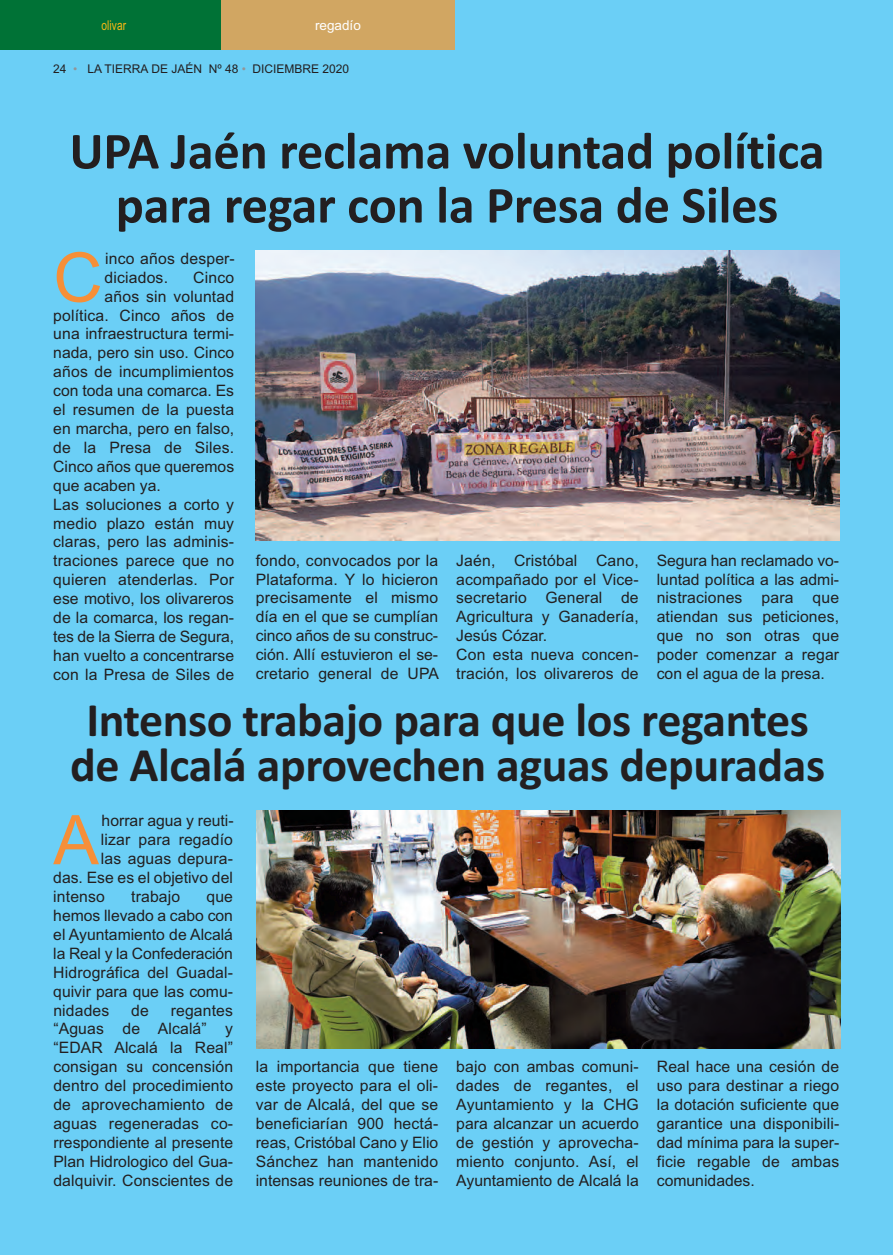
<style>
.page{position:relative;width:893px;height:1255px;background:#fff}
.page>*{position:absolute;margin:0;border:0;box-sizing:border-box;transform-origin:0 0}
.t1{font:68.55px "Arial";color:#f68f38}
.t2{font:700 52.5px/54px "Calibri";letter-spacing:-.005em;color:#231f20;text-align:center}
.t3{font:700 48px/45px "Calibri";letter-spacing:-.01em;color:#231f20;text-align:center}
.t4{font:15.75px/18.9px "Arial";letter-spacing:.01em;color:#231f20;text-align:justify}
.t5{font:15.75px "Arial";letter-spacing:-.01em;color:#231f20}
.t6{font:13.5px "Arial";color:#fff}
.t7{font:13.5px "Arial";letter-spacing:.015em;color:#fcb814;scale:.75 1}
.t8{font:12px "Arial";color:#231f20}
.s1{color:#939598}
</style>
<div class="page">
<div style="left:0;top:0;width:893px;height:1254px;background:#6bcff6"></div>
<div style="left:220px;top:0;width:235px;height:50px;background:#d1a662"></div>
<div style="left:0;top:0;width:220px;height:50px;background:#007236"></div>
<img style="left:255px;top:250px;width:585px;height:290px">
<img style="left:257px;top:810px;width:583px;height:238px">
<p class="t7" style="left:101px;top:18px;width:35px">olivar</p>
<p class="t6" style="left:315px;top:18px;width:47px">regadío</p>
<p class="t8" style="left:53px;top:62px;width:298px">24 <span class="s1">•</span> LA TIERRA DE JAÉN Nº 48 <span class="s1">•</span> DICIEMBRE 2020</p>
<h2 class="t2" style="left:69px;top:123px;width:757px">UPA Jaén reclama voluntad política para regar con la Presa de Siles</h2>
<h1 class="t1" style="left:53px;top:238px;width:51px">C</h1>
<p class="t4" style="left:105px;top:249px;width:132px">inco años desper&shy;diciados.</p>
<p class="t4" style="left:193px;top:268px;width:42px">Cinco</p>
<p class="t4" style="left:105px;top:287px;width:131px">años sin voluntad</p>
<p class="t4" style="left:53px;top:305px;width:182px">política. Cinco años de</p>
<p class="t4" style="left:53px;top:324px;width:182px">una infraestructura termi-</p>
<p class="t4" style="left:53px;top:343px;width:182px">nada, pero sin uso. Cinco</p>
<p class="t4" style="left:53px;top:362px;width:182px">años de incumplimientos</p>
<p class="t4" style="left:53px;top:381px;width:182px">con toda una comarca. Es</p>
<p class="t4" style="left:53px;top:400px;width:182px">el resumen de la puesta</p>
<p class="t4" style="left:53px;top:419px;width:182px">en marcha, pero en falso,</p>
<p class="t4" style="left:53px;top:438px;width:182px">de la Presa de Siles.</p>
<p class="t4" style="left:53px;top:457px;width:182px">Cinco años que queremos</p>
<p class="t4" style="left:53px;top:476px;width:109px">que acaben ya.</p>
<p class="t4" style="left:53px;top:494px;width:182px">Las soluciones a corto y</p>
<p class="t4" style="left:53px;top:513px;width:182px">medio plazo están muy</p>
<p class="t4" style="left:53px;top:532px;width:182px">claras, pero las adminis-</p>
<p class="t4" style="left:53px;top:551px;width:182px">traciones parece que no</p>
<p class="t4" style="left:53px;top:570px;width:182px">quieren atenderlas. Por</p>
<p class="t4" style="left:53px;top:589px;width:182px">ese motivo, los olivareros</p>
<p class="t4" style="left:53px;top:608px;width:182px">de la comarca, los regan-</p>
<p class="t5" style="left:53px;top:627px;width:182px">tes de la Sierra de Segura,</p>
<p class="t4" style="left:53px;top:646px;width:182px">han vuelto a concentrarse</p>
<p class="t4" style="left:53px;top:665px;width:182px">con la Presa de Siles de</p>
<p class="t4" style="left:256px;top:550px;width:185px">fondo, convocados por la Plataforma. Y lo hicieron precisamente el mismo día en el que se cumplían cinco años de su construc&shy;ción. Allí estuvieron el se&shy;cretario general de UPA</p>
<p class="t4" style="left:456px;top:550px;width:184px;text-align:left">Jaén, Cristóbal Cano, acompañado por el Vice&shy;secretario General de<br>Agricultura y Ganadería,<br>Jesús Cózar.<br>Con esta nueva concen&shy;tración, los olivareros de</p>
<p class="t4" style="left:657px;top:550px;width:184px">Segura han reclamado vo&shy;luntad política a las admi&shy;nistraciones para que atiendan sus peticiones, que no son otras que poder comenzar a regar con el agua de la presa.</p>
<h3 class="t3" style="left:70px;top:697px;width:757px">Intenso trabajo para que los regantes de Alcalá aprovechen aguas depuradas</h3>
<h1 class="t1" style="left:53px;top:800px;width:47px">A</h1>
<p class="t4" style="left:102px;top:811px;width:134px">horrar agua y reuti-</p>
<p class="t4" style="left:101px;top:830px;width:134px">lizar para regadío</p>
<p class="t4" style="left:101px;top:849px;width:134px">las aguas depura-</p>
<p class="t4" style="left:53px;top:868px;width:181px">das. Ese es el objetivo del</p>
<p class="t4" style="left:53px;top:887px;width:53px">intenso</p>
<p class="t4" style="left:131px;top:887px;width:51px">trabajo</p>
<p class="t4" style="left:53px;top:887px;width:181px;text-indent:153px">que hemos llevado a cabo con el Ayuntamiento de Alcalá la Real y la Confederación Hidrográfica del Guadal&shy;quivir para que las comu&shy;nidades</p>
<p class="t4" style="left:131px;top:1000px;width:19px">de</p>
<p class="t4" style="left:53px;top:1000px;width:181px;text-indent:117px">regantes “Aguas de Alcalá” y “EDAR Alcalá la Real” consigan su concensión dentro del procedimiento de aprovechamiento de aguas regeneradas co&shy;rrespondiente al presente Plan Hidrologico del Gua&shy;dalquivir. Conscientes de</p>
<p class="t4" style="left:256px;top:1057px;width:184px">la importancia que tiene este proyecto para el oli&shy;var de Alcalá, del que se beneficiarían 900 hectá&shy;reas, Cristóbal Cano y Elio Sánchez han mantenido intensas reuniones de tra-</p>
<p class="t4" style="left:456px;top:1057px;width:184px">bajo con ambas comuni&shy;dades de regantes, el Ayuntamiento y la CHG para alcanzar un acuerdo de gestión y aprovecha&shy;miento conjunto. Así, el Ayuntamiento de Alcalá la</p>
<p class="t4" style="left:657px;top:1057px;width:184px">Real hace una cesión de uso para destinar a riego la dotación suficiente que garantice una disponibili&shy;dad mínima para la super&shy;ficie regable de ambas comunidades.</p>
</div>
